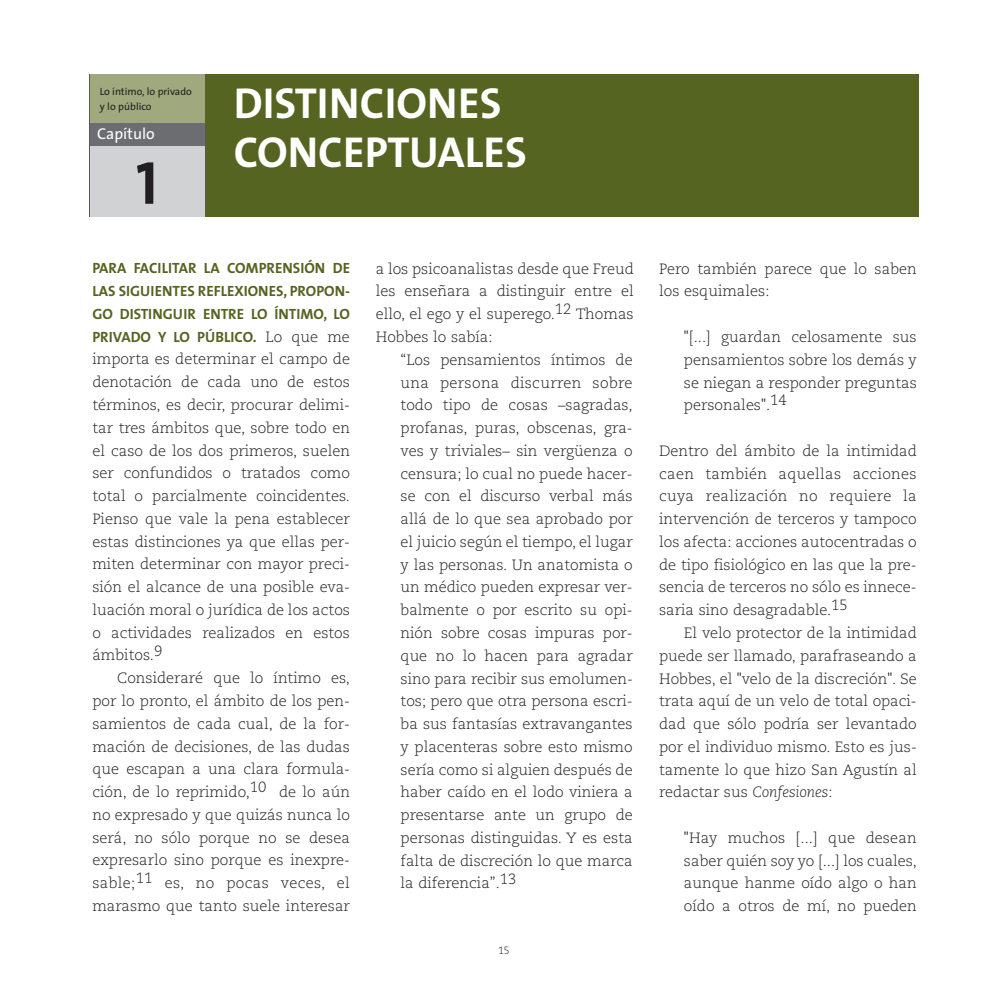
<style>
.page{position:relative;width:993px;height:993px;background:#fff}
.page>*{position:absolute;margin:0;border:0;box-sizing:border-box;transform-origin:0 0}
.t1{font:61.25px "The Mix Bold Caps";color:#231f20}
.t2{font:700 43.57px/49px "The Mix";color:#fff}
.t3{font:15.75px "The Sans";color:#fff}
.t4{font:300 14.88px/22.8px "Caecilia";color:#231f20;text-align:justify}
.t5{font:700 14.88px/22.8px "The Sans";color:#566421;text-align:justify}
.t6{font:10.5px/15.8px "The Sans";color:#231f20}
.t7{font:300 10.5px "Caecilia";color:#231f20}
.s1{font-family:"Caecilia";font-weight:300;color:#231f20}
.s2{font-style:italic}
</style>
<div class="page">
<div style="left:90px;top:75px;width:828px;height:142px;background:#566421"></div>
<div style="left:90px;top:75px;width:114px;height:142px;background:#d1d2d4"></div>
<div style="left:90px;top:122px;width:114px;height:24px;background:#6c6d70"></div>
<div style="left:90px;top:75px;width:114px;height:48px;background:#a0a97e"></div>
<p class="t6" style="left:100px;top:84px;width:94px">Lo íntimo, lo privado y lo público</p>
<p class="t3" style="left:97px;top:127px;width:59px">Capítulo</p>
<h1 class="t1" style="left:136px;top:162px;width:23px">1</h1>
<h2 class="t2" style="left:234px;top:84px;width:294px">DISTINCIONES<br>CONCEPTUALES</h2>
<p class="t5" style="left:92px;top:258px;width:259px">PARA FACILITAR LA COMPRENSIÓN DE LAS SIGUIENTES REFLEXIONES, PROPON-GO DISTINGUIR ENTRE LO ÍNTIMO, LO PRIVADO Y LO PÚBLICO. <span class="s1">Lo que me</span></p>
<p class="t4" style="left:92px;top:349px;width:259px">importa es determinar el campo de denotación de cada uno de estos términos, es decir, procurar delimi&shy;tar tres ámbitos que, sobre todo en el caso de los dos primeros, suelen ser confundidos o tratados como total o parcialmente coincidentes.<br>Pienso que vale la pena establecer estas distinciones ya que ellas per&shy;miten determinar con mayor preci&shy;sión el alcance de una posible eva&shy;luación moral o jurídica de los actos o actividades realizados en estos ámbitos.9</p>
<p class="t4" style="left:92px;top:667px;width:259px;text-indent:25px">Consideraré que lo íntimo es, por lo pronto, el ámbito de los pen&shy;samientos de cada cual, de la for&shy;mación de decisiones, de las dudas que escapan a una clara formula&shy;ción, de lo reprimido,10 de lo aún no expresado y que quizás nunca lo será, no sólo porque no se desea expresarlo sino porque es inexpre&shy;sable;11 es, no pocas veces, el marasmo que tanto suele interesar</p>
<p class="t4" style="left:375px;top:258px;width:259px">a los psicoanalistas desde que Freud les enseñara a distinguir entre el ello, el ego y el superego.12 Thomas Hobbes lo sabía:</p>
<p class="t4" style="left:400px;top:349px;width:234px">“Los pensamientos íntimos de una persona discurren sobre todo tipo de cosas –sagradas, profanas, puras, obscenas, gra&shy;ves y triviales– sin vergüenza o censura; lo cual no puede hacer&shy;se con el discurso verbal más allá de lo que sea aprobado por el juicio según el tiempo, el lugar y las personas. Un anatomista o un médico pueden expresar ver&shy;balmente o por escrito su opi&shy;nión sobre cosas impuras por&shy;que no lo hacen para agradar sino para recibir sus emolumen&shy;tos; pero que otra persona escri&shy;ba sus fantasías extravangantes y placenteras sobre esto mismo sería como si alguien después de haber caído en el lodo viniera a presentarse ante un grupo de personas distinguidas. Y es esta falta de discreción lo que marca la diferencia”.13</p>
<p class="t7" style="left:498px;top:945px;width:13px">15</p>
<p class="t4" style="left:659px;top:258px;width:259px">Pero también parece que lo saben los esquimales:</p>
<p class="t4" style="left:683px;top:326px;width:234px">"[...] guardan celosamente sus pensamientos sobre los demás y se niegan a responder preguntas personales".14</p>
<p class="t4" style="left:659px;top:440px;width:259px">Dentro del ámbito de la intimidad caen también aquellas acciones cuya realización no requiere la intervención de terceros y tampoco los afecta: acciones autocentradas o de tipo fisiológico en las que la pre&shy;sencia de terceros no sólo es innece&shy;saria sino desagradable.15</p>
<p class="t4" style="left:659px;top:622px;width:259px;text-indent:25px">El velo protector de la intimidad puede ser llamado, parafraseando a Hobbes, el "velo de la discreción". Se trata aquí de un velo de total opaci&shy;dad que sólo podría ser levantado por el individuo mismo. Esto es jus&shy;tamente lo que hizo San Agustín al redactar sus <span class="s2">Confesiones</span>:</p>
<p class="t4" style="left:683px;top:827px;width:234px">"Hay muchos [...] que desean saber quién soy yo [...] los cuales, aunque hanme oído algo o han oído a otros de mí, no pueden</p>
</div>
